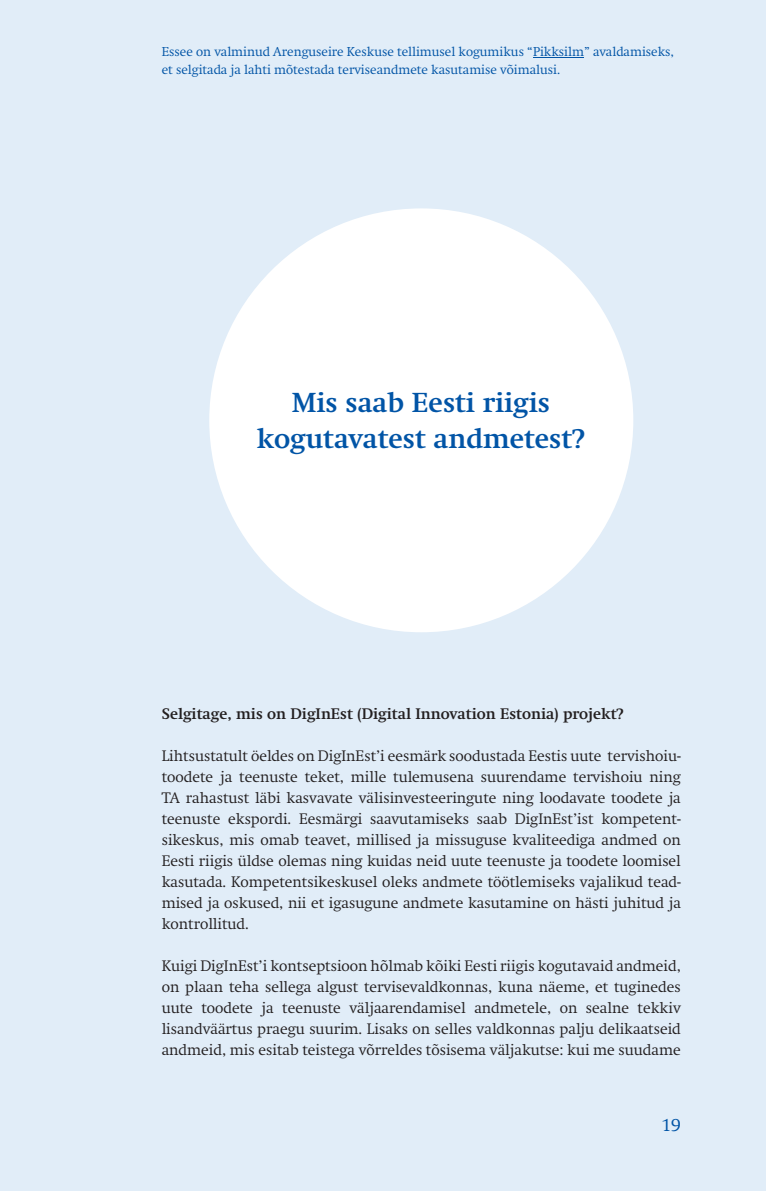
<style>
.page{position:relative;width:766px;height:1191px;background:#fff}
.page>*{position:absolute;margin:0;border:0;box-sizing:border-box;transform-origin:0 0}
.t1{font:700 27px/36px "Swift";color:#0154a6;text-align:center}
.t2{font:300 18px "Swift";color:#0154a6}
.t3{font:300 15px/21px "Swift";color:#231f20;text-align:justify}
.t4{font:700 15px "Swift";color:#231f20}
.t5{font:300 12.75px/18px "Swift";color:#0154a6}
</style>
<div class="page">
<div style="left:1px;top:0;width:764px;height:1191px;background:#e1edf8"></div>
<div style="left:209px;top:208px;width:424px;height:424px;background:#fff;border-radius:50%"></div>
<hr style="left:533px;top:57px;width:51px;height:1px;background:#0154a6">
<p class="t5" style="left:162px;top:43px;width:514px">Essee on valminud Arenguseire Keskuse tellimusel kogumikus “Pikksilm” avaldamiseks, et selgitada ja lahti mõtestada terviseandmete kasutamise võimalusi.</p>
<h1 class="t1" style="left:257px;top:385px;width:329px">Mis saab Eesti riigis kogutavatest andmetest?</h1>
<p class="t4" style="left:162px;top:704px;width:463px">Selgitage, mis on DigInEst (Digital Innovation Estonia) projekt?</p>
<p class="t3" style="left:162px;top:745px;width:520px">Lihtsustatult öeldes on DigInEst’i eesmärk soodustada Eestis uute tervishoiu&shy;toodete ja teenuste teket, mille tulemusena suurendame tervishoiu ning TA rahastust läbi kasvavate välisinvesteeringute ning loodavate toodete ja teenuste ekspordi. Eesmärgi saavutamiseks saab DigInEst’ist kompetent&shy;sikeskus, mis omab teavet, millised ja missuguse kvaliteediga andmed on Eesti riigis üldse olemas ning kuidas neid uute teenuste ja toodete loomisel kasutada. Kompetentsikeskusel oleks andmete töötlemiseks vajalikud tead&shy;mised ja oskused, nii et igasugune andmete kasutamine on hästi juhitud ja kontrollitud.</p>
<p class="t3" style="left:162px;top:955px;width:520px">Kuigi DigInEst’i kontseptsioon hõlmab kõiki Eesti riigis kogutavaid andmeid, on plaan teha sellega algust tervisevaldkonnas, kuna näeme, et tuginedes uute toodete ja teenuste väljaarendamisel andmetele, on sealne tekkiv lisandväärtus praegu suurim. Lisaks on selles valdkonnas palju delikaatseid andmeid, mis esitab teistega võrreldes tõsisema väljakutse: kui me suudame</p>
<p class="t2" style="left:661px;top:1114px;width:21px">19</p>
</div>
